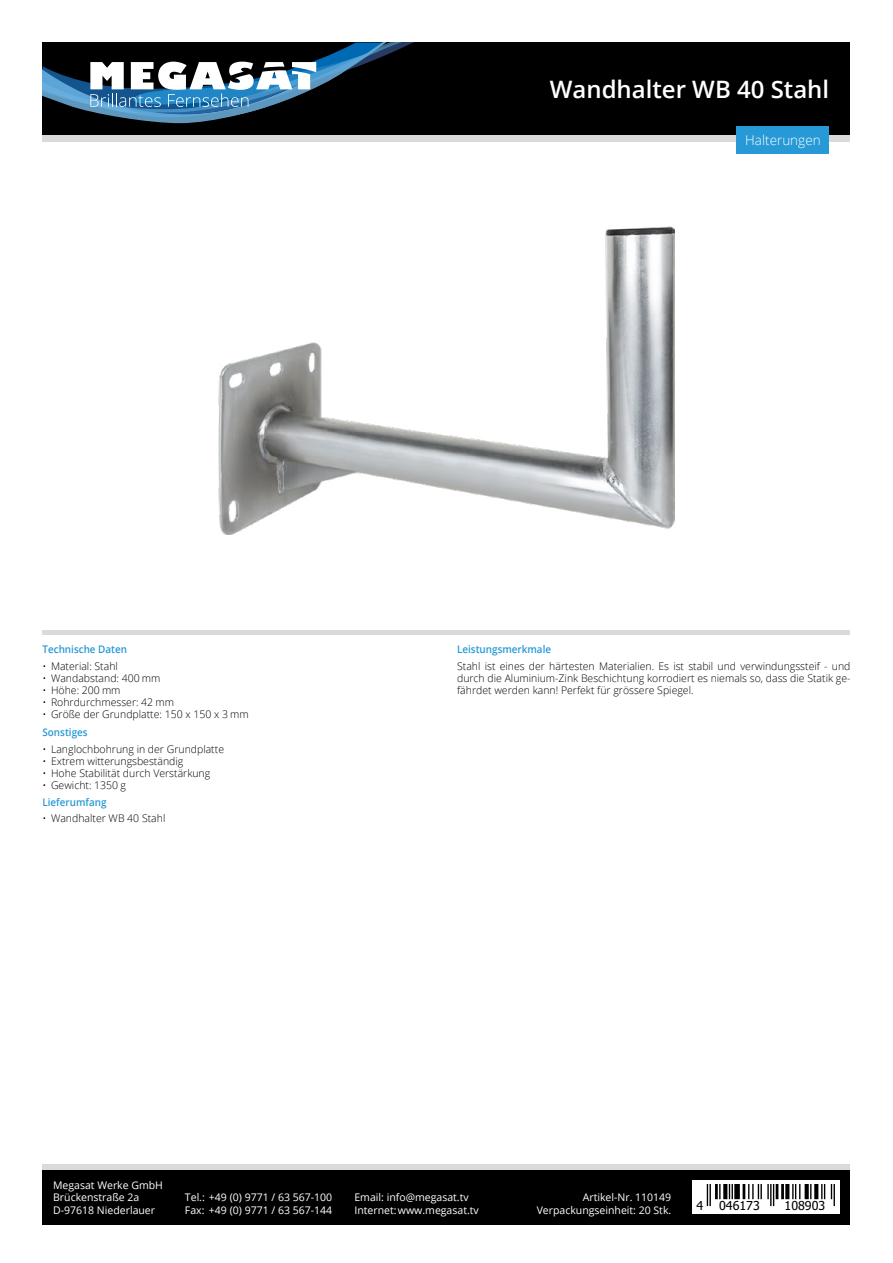
<style>
.page{position:relative;width:893px;height:1263px;background:#fff}
.page>*{position:absolute;margin:0;border:0;box-sizing:border-box;transform-origin:0 0}
.t1{font:600 24px "Open Sans";color:#fff}
.t2{font:300 13.5px "Open Sans";color:#fff}
.t3{font:12.45px "Tahoma";color:#000}
.t4{font:300 10.5px/12px "Open Sans";color:#000;text-align:justify}
.t5{font:10.5px/12.6px "Open Sans";color:#fff}
.t6{font:600 10.5px "Open Sans";color:#2699d6;scale:.94 1}
</style>
<div class="page">
<div style="left:43px;top:43px;width:807px;height:92px;background:#000"></div>
<div style="left:43px;top:135px;width:807px;height:7px;background:#dadada"></div>
<div style="left:43px;top:1164px;width:807px;height:6px;background:#dadada"></div>
<div style="left:43px;top:630px;width:807px;height:5px;background:#dadada"></div>
<div style="left:43px;top:1170px;width:807px;height:54px;background:#000"></div>
<svg style="left:43px;top:43px;width:369px;height:80px"></svg>
<div style="left:692px;top:1181px;width:148px;height:33px;background:#fff"></div>
<svg style="left:706px;top:1184px;width:129px;height:23px"></svg>
<svg style="left:707px;top:1184px;width:1px;height:22px"></svg>
<hr style="left:709px;top:1184px;width:2px;height:22px;background:#000">
<hr style="left:715px;top:1184px;width:3px;height:15px;background:#000">
<svg style="left:719px;top:1184px;width:1px;height:15px"></svg>
<svg style="left:723px;top:1184px;width:4px;height:15px"></svg>
<svg style="left:729px;top:1184px;width:4px;height:15px"></svg>
<div style="left:734px;top:1184px;width:6px;height:15px;background:#000"></div>
<svg style="left:743px;top:1184px;width:35px;height:22px"></svg>
<hr style="left:781px;top:1184px;width:3px;height:15px;background:#000">
<svg style="left:785px;top:1184px;width:4px;height:15px"></svg>
<svg style="left:792px;top:1184px;width:8px;height:15px"></svg>
<svg style="left:805px;top:1184px;width:4px;height:15px"></svg>
<svg style="left:810px;top:1184px;width:1px;height:15px"></svg>
<svg style="left:814px;top:1184px;width:4px;height:15px"></svg>
<svg style="left:821px;top:1184px;width:4px;height:15px"></svg>
<svg style="left:831px;top:1184px;width:4px;height:22px"></svg>
<div style="left:737px;top:126px;width:92px;height:27px;background:#2699d6"></div>
<img style="left:219px;top:226px;width:455px;height:309px">
<h1 class="t1" style="left:550px;top:73px;width:281px">Wandhalter WB 40 Stahl</h1>
<p class="t6" style="left:43px;top:642px;width:91px">Technische Daten</p>
<p class="t4" style="left:43px;top:660px;width:77px">• Material: Stahl</p>
<p class="t4" style="left:43px;top:672px;width:119px">• Wandabstand: 400 mm</p>
<p class="t4" style="left:43px;top:684px;width:80px">• Höhe: 200 mm</p>
<p class="t4" style="left:43px;top:696px;width:133px">• Rohrdurchmesser: 42 mm</p>
<p class="t4" style="left:43px;top:708px;width:208px">• Größe der Grundplatte: 150 x 150 x 3 mm</p>
<p class="t6" style="left:43px;top:725px;width:50px">Sonstiges</p>
<p class="t4" style="left:43px;top:742px;width:183px">• Langlochbohrung in der Grundplatte</p>
<p class="t4" style="left:43px;top:754px;width:142px">• Extrem witterungsbeständig</p>
<p class="t4" style="left:43px;top:766px;width:169px">• Hohe Stabilität durch Verstärkung</p>
<p class="t4" style="left:43px;top:778px;width:85px">• Gewicht: 1350 g</p>
<p class="t6" style="left:43px;top:795px;width:70px">Lieferumfang</p>
<p class="t4" style="left:43px;top:812px;width:124px">• Wandhalter WB 40 Stahl</p>
<p class="t2" style="left:745px;top:131px;width:77px">Halterungen</p>
<p class="t6" style="left:457px;top:642px;width:102px">Leistungsmerkmale</p>
<p class="t4" style="left:457px;top:660px;width:395px">Stahl ist eines der härtesten Materialien. Es ist stabil und verwindungssteif - und durch die Aluminium-Zink Beschichtung korrodiert es niemals so, dass die Statik ge&shy;fährdet werden kann! Perfekt für grössere Spiegel.</p>
<p class="t5" style="left:53px;top:1178px;width:111px">Megasat Werke GmbH<br>Brückenstraße 2a<br>D-97618 Niederlauer</p>
<p class="t5" style="left:185px;top:1191px;width:149px">Tel.: +49 (0) 9771 / 63 567-100<br>Fax: +49 (0) 9771 / 63 567-144</p>
<p class="t5" style="left:354px;top:1191px;width:126px">Email: info@megasat.tv<br>Internet:www.megasat.tv</p>
<p class="t5" style="left:583px;top:1191px;width:90px">Artikel-Nr. 110149</p>
<p class="t5" style="left:537px;top:1203px;width:136px">Verpackungseinheit: 20 Stk.</p>
<p class="t3" style="left:696px;top:1197px;width:8px">4</p>
<p class="t3" style="left:719px;top:1197px;width:42px">046173</p>
<p class="t3" style="left:785px;top:1197px;width:42px">108903</p>
</div>
